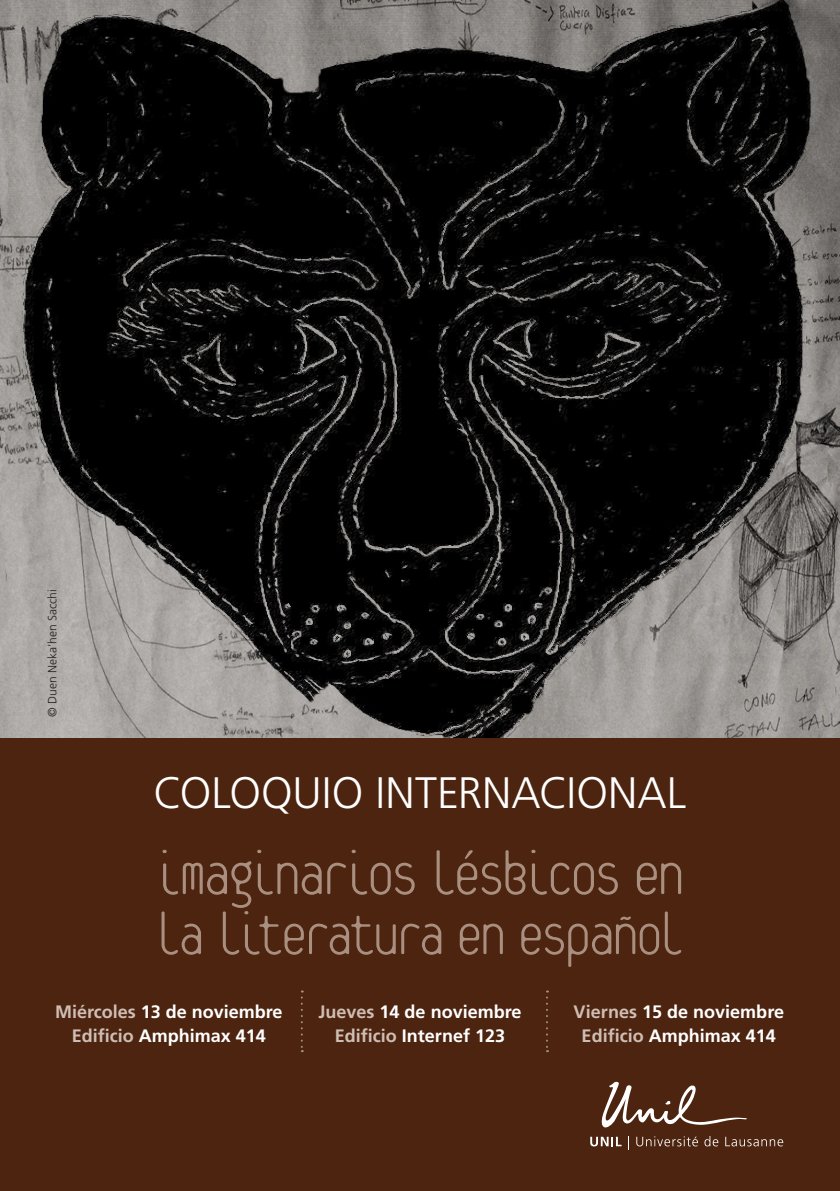
<style>
.page{position:relative;width:840px;height:1191px;background:#fff}
.page>*{position:absolute;margin:0;border:0;box-sizing:border-box;transform-origin:0 0}
.t1{font:100 66.4px "Platelet OT";letter-spacing:-.1em;color:#a98f80}
.t2{font:100 64.6px "Platelet OT";letter-spacing:-.105em;color:#a98f80}
.t3{font:300 44px "Frutiger LT Std";color:#fff}
.t4{font:700 18px/24px "Frutiger LT Std";color:#fff;text-align:center}
.t5{font:300 12px "Frutiger LT Std";color:#231f20}
.s1{color:#cfbeb5}
</style>
<div class="page">
<div style="left:0;top:0;width:839px;height:1191px;background:#4d240f"></div>
<svg style="left:601px;top:1081px;width:146px;height:47px"></svg>
<svg style="left:590px;top:1136px;width:31px;height:10px"></svg>
<svg style="left:636px;top:1136px;width:61px;height:10px"></svg>
<svg style="left:704px;top:1136px;width:14px;height:10px"></svg>
<svg style="left:725px;top:1136px;width:57px;height:10px"></svg>
<svg style="left:300px;top:990px;width:2px;height:62px"></svg>
<svg style="left:546px;top:990px;width:1px;height:62px"></svg>
<img style="left:0;top:0;width:839px;height:737px">
<p class="t5" style="left:45px;top:717px;width:129px;rotate:-90deg">© Duen Neka’hen Sacchi</p>
<h3 class="t3" style="left:153px;top:768px;width:534px">COLOQUIO INTERNACIONAL</h3>
<h1 class="t1" style="left:153px;top:845px;width:534px">imaginarios lésbicos en</h1>
<h2 class="t2" style="left:153px;top:906px;width:534px">la literatura en español</h2>
<p class="t4" style="left:55px;top:1000px;width:229px"><span class="s1">Miércoles</span> 13 de noviembre<br><span class="s1">Edificio</span> Amphimax 414</p>
<p class="t4" style="left:318px;top:999px;width:204px"><span class="s1">Jueves</span> 14 de noviembre<br><span class="s1">Edificio</span> Internef 123</p>
<p class="t4" style="left:573px;top:1000px;width:212px"><span class="s1">Viernes</span> 15 de noviembre<br><span class="s1">Edificio</span> Amphimax 414</p>
</div>
